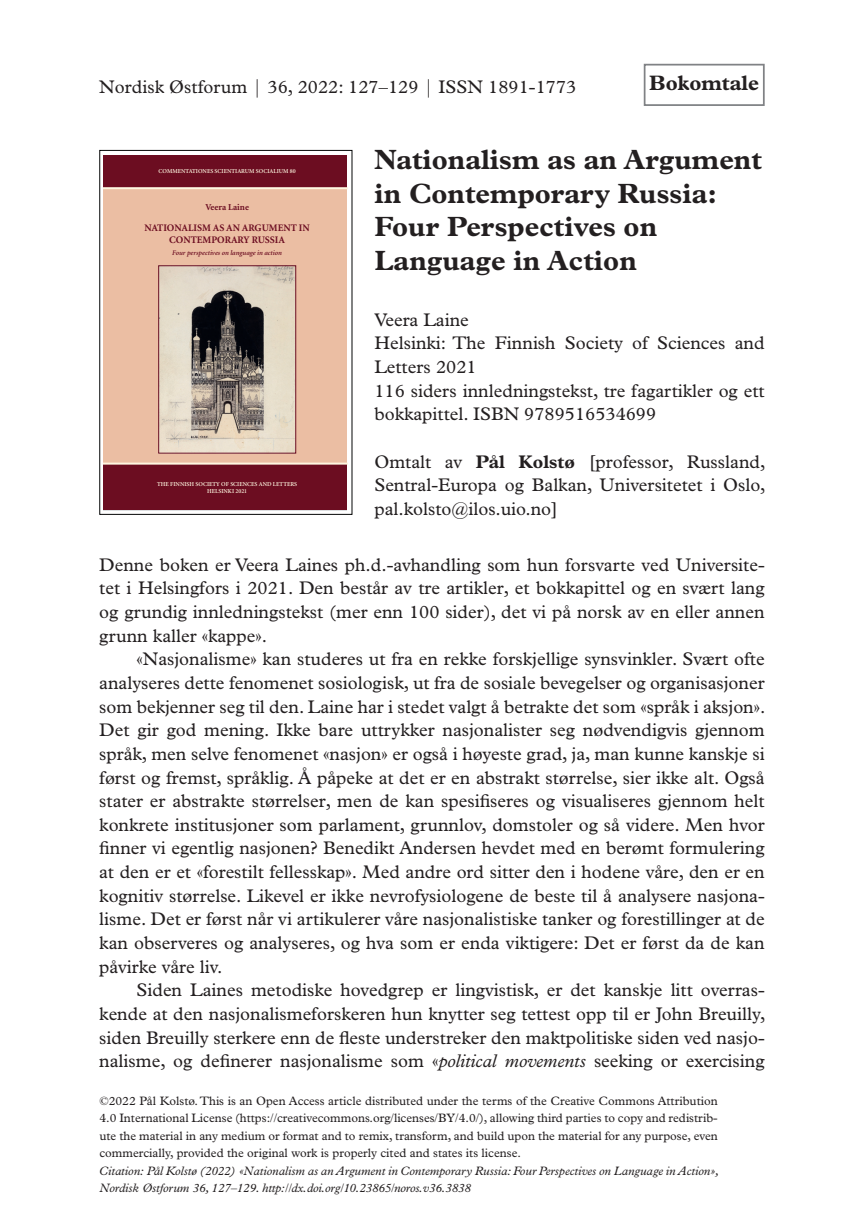
<style>
.page{position:relative;width:864px;height:1231px;background:#fff}
.page>*{position:absolute;margin:0;border:0;box-sizing:border-box;transform-origin:0 0}
.t1{font:700 28px/33.6px "Plantin Std";color:#231f20}
.t2{font:700 21px "Plantin Std";color:#231f20}
.t3{font:18.38px/23.6px "Plantin Std";color:#231f20;text-align:justify}
.t4{font:12.25px/17.5px "Plantin Std";color:#231f20;text-align:justify}
.t5{font:italic 12.25px/17.5px "Plantin Std";color:#231f20}
.t6{font:700 9.97px/12.1px "Minion";color:#6c0d21;text-align:center}
.t7{font:700 9.1px "Minion";color:#6c0d21}
.t8{font:italic 600 7px "Minion";color:#6c0d21}
.t9{font:600 5.95px/7.2px "Minion";color:#fef6e0;text-align:center}
.s1{font-weight:700}
.s2{font-style:italic}
</style>
<div class="page">
<div style="left:643px;top:64px;width:121px;height:42px;border:2px solid #808285"></div>
<div style="left:103px;top:187px;width:244px;height:275px;background:#ebbea3"></div>
<div style="left:103px;top:462px;width:244px;height:48px;background:#6c0d21"></div>
<div style="left:103px;top:155px;width:244px;height:34px;background:#6c0d21"></div>
<img style="left:160px;top:267px;width:134px;height:184px">
<div style="left:158px;top:265px;width:138px;height:188px;border:1px solid #6c0d21"></div>
<p class="t3" style="left:99px;top:75px;width:478px">Nordisk Østforum | 36, 2022: 127–129 | ISSN 1891-1773</p>
<p class="t2" style="left:649px;top:70px;width:111px">Bokomtale</p>
<h1 class="t1" style="left:374px;top:143px;width:389px">Nationalism as an Argument in Contemporary Russia:<br>Four Perspectives on<br>Language in Action</h1>
<p class="t3" style="left:374px;top:308px;width:391px;text-align:left">Veera Laine<br>Helsinki: The Finnish Society of Sciences and<br>Letters 2021<br>116 siders innledningstekst, tre fagartikler og ett bokkapittel. ISBN 9789516534699</p>
<p class="t3" style="left:374px;top:449px;width:392px">Omtalt av <span class="s1">Pål Kolstø</span> [professor, Russland, Sentral-Europa og Balkan, Universitetet i Oslo, pal.kolsto@ilos.uio.no]</p>
<p class="t3" style="left:99px;top:553px;width:666px">Denne boken er Veera Laines ph.d.-avhandling som hun forsvarte ved Universite&shy;tet i Helsingfors i 2021. Den består av tre artikler, et bokkapittel og en svært lang og grundig innledningstekst (mer enn 100 sider), det vi på norsk av en eller annen grunn kaller «kappe».</p>
<p class="t3" style="left:99px;top:647px;width:667px;text-indent:37px">«Nasjonalisme» kan studeres ut fra en rekke forskjellige synsvinkler. Svært ofte analyseres dette fenomenet sosiologisk, ut fra de sosiale bevegelser og organisasjoner som bekjenner seg til den. Laine har i stedet valgt å betrakte det som «språk i aksjon».<br>Det gir god mening. Ikke bare uttrykker nasjonalister seg nødvendigvis gjennom språk, men selve fenomenet «nasjon» er også i høyeste grad, ja, man kunne kanskje si først og fremst, språklig. Å påpeke at det er en abstrakt størrelse, sier ikke alt. Også stater er abstrakte størrelser, men de kan spesifiseres og visualiseres gjennom helt konkrete institusjoner som parlament, grunnlov, domstoler og så videre. Men hvor finner vi egentlig nasjonen? Benedikt Andersen hevdet med en berømt formulering at den er et «forestilt fellesskap». Med andre ord sitter den i hodene våre, den er en kognitiv størrelse. Likevel er ikke nevrofysiologene de beste til å analysere nasjona&shy;lisme. Det er først når vi artikulerer våre nasjonalistiske tanker og forestillinger at de kan observeres og analyseres, og hva som er enda viktigere: Det er først da de kan påvirke våre liv.</p>
<p class="t3" style="left:99px;top:978px;width:667px;text-indent:37px">Siden Laines metodiske hovedgrep er lingvistisk, er det kanskje litt overras&shy;kende at den nasjonalismeforskeren hun knytter seg tettest opp til er John Breuilly, siden Breuilly sterkere enn de fleste understreker den maktpolitiske siden ved nasjo&shy;nalisme, og definerer nasjonalisme som «<span class="s2">political movements</span> seeking or exercising</p>
<p class="t9" style="left:158px;top:168px;width:139px">COMMENTATIONES SCIENTIARUM SOCIALIUM 80</p>
<p class="t7" style="left:205px;top:202px;width:45px">Veera Laine</p>
<p class="t6" style="left:144px;top:222px;width:167px">NATIONALISM AS AN ARGUMENT IN<br>CONTEMPORARY RUSSIA</p>
<p class="t8" style="left:172px;top:250px;width:111px">Four perspectives on language in action</p>
<p class="t9" style="left:157px;top:480px;width:141px">THE FINNISH SOCIETY OF SCIENCES AND LETTERS<br>HELSINKI 2021</p>
<p class="t4" style="left:99px;top:1091px;width:619px">©2022 Pål Kolstø. This is an Open Access article distributed under the terms of the Creative Commons Attribution 4.0 International License (https://creativecommons.org/licenses/BY/4.0/), allowing third parties to copy and redistrib&shy;ute the material in any medium or format and to remix, transform, and build upon the material for any purpose, even commercially, provided the original work is properly cited and states its license.</p>
<p class="t5" style="left:99px;top:1161px;width:620px">Citation: Pål Kolstø (2022) «Nationalism as an Argument in Contemporary Russia: Four Perspectives on Language in Action»,<br>Nordisk Østforum 36, 127–129. http://dx.doi.org/10.23865/noros.v36.3838</p>
</div>
